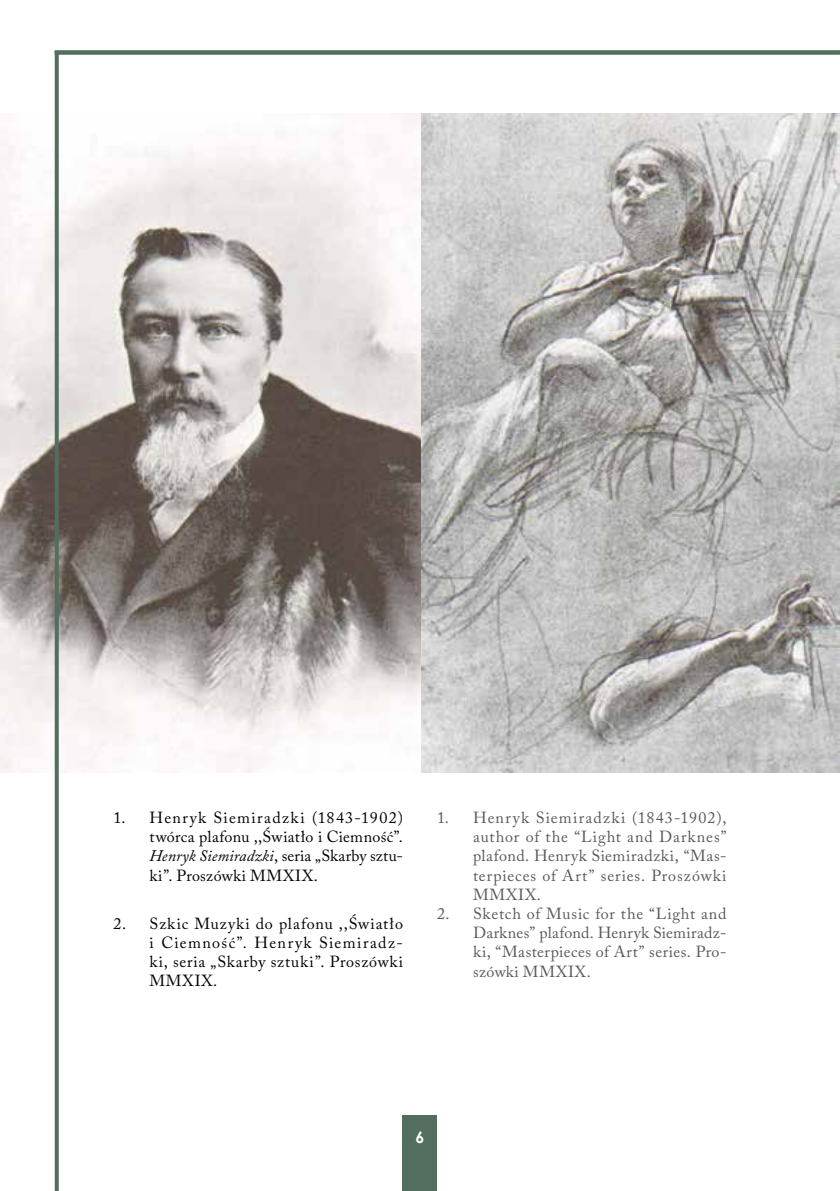
<style>
.page{position:relative;width:840px;height:1191px;background:#fff}
.page>*{position:absolute;margin:0;border:0;box-sizing:border-box;transform-origin:0 0}
.t1{font:16px/19.2px "Adobe Caslon Pro";letter-spacing:.045em;color:#58595b;text-align:justify}
.t2{font:16px/19.2px "Adobe Caslon Pro";letter-spacing:.04em;color:#000;text-align:justify}
.t3{font:700 16px "Century Gothic";color:#fff}
.s1{font-style:italic}
</style>
<div class="page">
<div style="left:403px;top:1115px;width:34px;height:76px;background:#536d5e"></div>
<img style="left:0;top:113px;width:839px;height:660px">
<svg style="left:55px;top:50px;width:784px;height:4px;background:#5c7567"></svg>
<svg style="left:55px;top:51px;width:4px;height:1140px;background:#5b7365"></svg>
<p class="t2" style="left:149px;top:808px;width:255px;text-indent:-36px">1. Henryk Siemiradzki (1843-1902) twórca plafonu ,,Światło i Ciemność”.<br><span class="s1">Henryk Siemiradzki</span>, seria „Skarby sztu&shy;ki”. Proszówki MMXIX.</p>
<p class="t2" style="left:149px;top:913px;width:255px;text-indent:-36px">2. Szkic Muzyki do plafonu ,,Światło i Ciemność”. Henryk Siemiradz&shy;ki, seria „Skarby sztuki”. Proszówki MMXIX.</p>
<p class="t1" style="left:473px;top:808px;width:255px;text-indent:-36px">1. Henryk Siemiradzki (1843-1902), author of the “Light and Darknes” plafond. Henryk Siemiradzki, “Mas&shy;terpieces of Art” series. Proszówki MMXIX.</p>
<p class="t1" style="left:473px;top:904px;width:255px;text-indent:-36px">2. Sketch of Music for the “Light and Darknes” plafond. Henryk Siemiradz&shy;ki, “Masterpieces of Art” series. Pro&shy;szówki MMXIX.</p>
<p class="t3" style="left:415px;top:1125px;width:10px">6</p>
</div>
